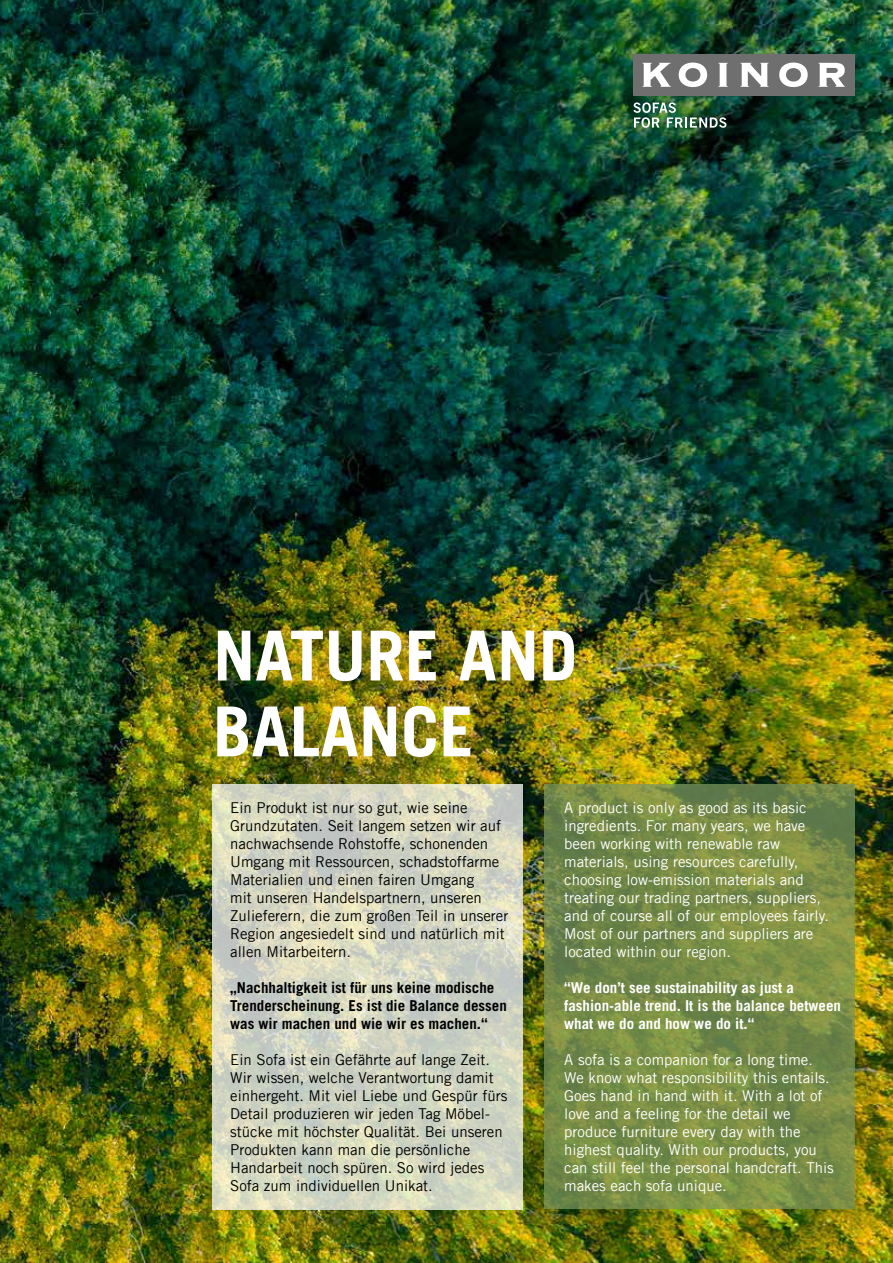
<style>
.page{position:relative;width:893px;height:1263px;background:#fff}
.page>*{position:absolute;margin:0;border:0;box-sizing:border-box;transform-origin:0 0}
.t1{font:700 69px/75.9px "Trade Gothic LT";color:#fff}
.t2{font:15px/18px "Trade Gothic LT";color:#000}
.t3{font:15px/18px "Trade Gothic LT";color:#fff}
.t4{font:700 15px/18px "Trade Gothic LT";color:#000}
.t5{font:700 15px/18px "Trade Gothic LT";color:#fff}
</style>
<div class="page">
<img style="left:0;top:0;width:893px;height:1263px">
<svg style="left:213px;top:784px;width:310px;height:425px;background:#d3d6c2"></svg>
<svg style="left:544px;top:784px;width:310px;height:425px;background:#778b47"></svg>
<div style="left:633px;top:54px;width:221px;height:41px;background:#706f6f"></div>
<svg style="left:642px;top:63px;width:29px;height:24px"></svg>
<svg style="left:718px;top:63px;width:10px;height:24px"></svg>
<svg style="left:740px;top:63px;width:29px;height:24px"></svg>
<svg style="left:779px;top:63px;width:29px;height:24px"></svg>
<svg style="left:679px;top:63px;width:28px;height:24px"></svg>
<svg style="left:818px;top:63px;width:27px;height:24px"></svg>
<img style="left:633px;top:102px;width:93px;height:26px">
<h1 class="t1" style="left:213px;top:617px;width:366px">NATURE AND<br>BALANCE</h1>
<p class="t2" style="left:230px;top:798px;width:280px">Ein Produkt ist nur so gut, wie seine Grundzutaten. Seit langem setzen wir auf nachwachsende Rohstoffe, schonenden Umgang mit Ressourcen, schadstoffarme Materialien und einen fairen Umgang<br>mit unseren Handelspartnern, unseren Zulieferern, die zum großen Teil in unserer Region angesiedelt sind und natürlich mit allen Mitarbeitern.</p>
<p class="t4" style="left:230px;top:978px;width:278px">„Nachhaltigkeit ist für uns keine modische<br>Trenderscheinung. Es ist die Balance dessen was wir machen und wie wir es machen.“</p>
<p class="t2" style="left:230px;top:1050px;width:279px">Ein Sofa ist ein Gefährte auf lange Zeit.<br>Wir wissen, welche Verantwortung damit einhergeht. Mit viel Liebe und Gespür fürs Detail produzieren wir jeden Tag Möbel&shy;stücke mit höchster Qualität. Bei unseren Produkten kann man die persönliche Handarbeit noch spüren. So wird jedes Sofa zum individuellen Unikat.</p>
<p class="t3" style="left:564px;top:798px;width:266px">A product is only as good as its basic ingredients. For many years, we have been working with renewable raw materials, using resources carefully, choosing low-emission materials and treating our trading partners, suppliers, and of course all of our employees fairly.<br>Most of our partners and suppliers are located within our region.</p>
<p class="t5" style="left:564px;top:978px;width:278px">“We don’t see sustainability as just a fashion-able trend. It is the balance between what we do and how we do it.“</p>
<p class="t3" style="left:564px;top:1050px;width:271px">A sofa is a companion for a long time.<br>We know what responsibility this entails.<br>Goes hand in hand with it. With a lot of love and a feeling for the detail we produce furniture every day with the highest quality. With our products, you can still feel the personal handcraft. This makes each sofa unique.</p>
</div>
